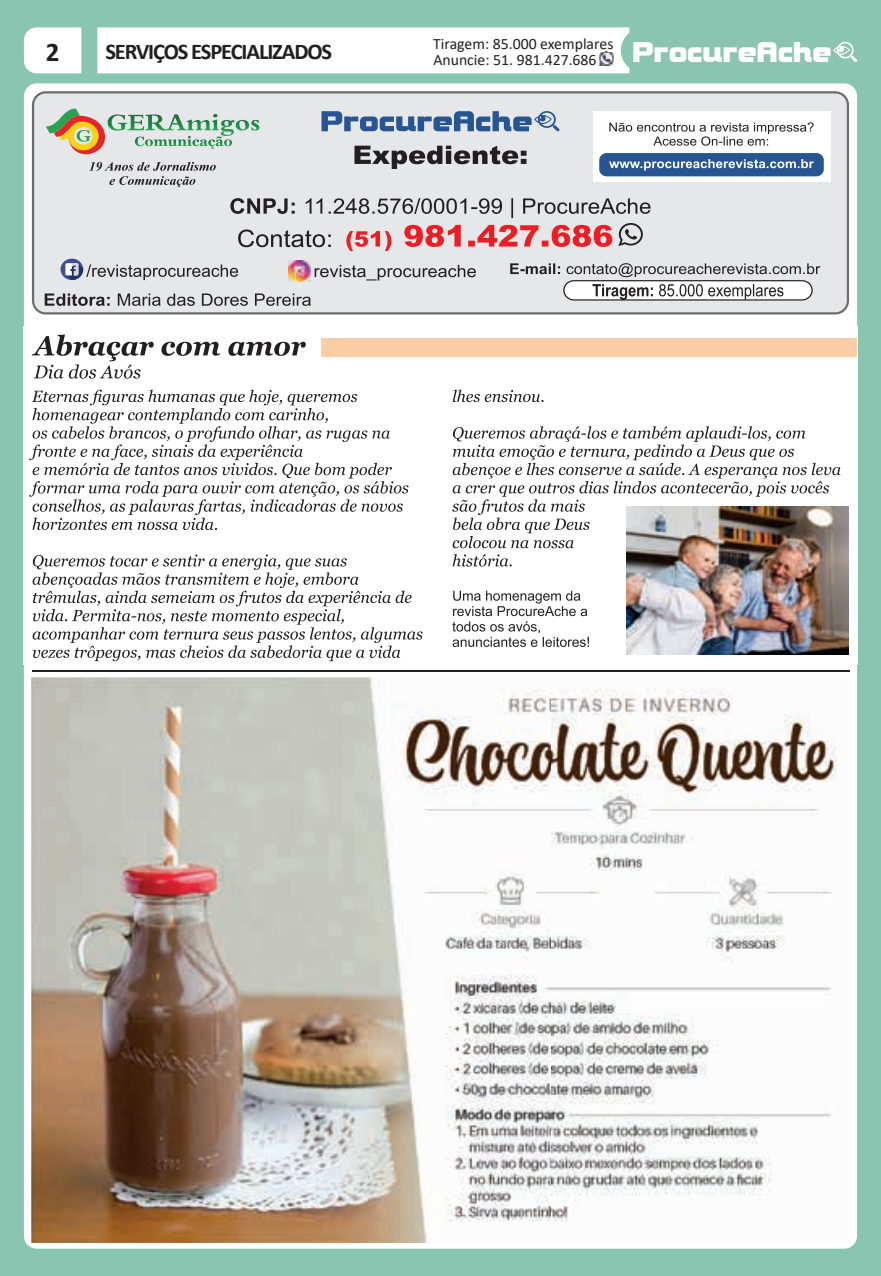
<style>
.page{position:relative;width:881px;height:1276px;background:#fff}
.page>*{position:absolute;margin:0;border:0;box-sizing:border-box;transform-origin:0 0}
.t1{font:700 30.38px "Bolster";color:#fff}
.t2{font:700 27px "Calibri";color:#231f20}
.t3{font:700 22.5px "Calibri";letter-spacing:-.05em;color:#231f20}
.t4{font:15.75px/15.8px "Calibri";color:#231f20}
</style>
<div class="page">
<div style="left:0;top:0;width:880px;height:1276px;background:#8ac5b2"></div>
<div style="left:24px;top:83px;width:832px;height:1165px;background:#fff;border-radius:13px"></div>
<div style="left:24px;top:27px;width:57px;height:46px;background:#fff"></div>
<svg style="left:833px;top:42px;width:23px;height:20px"></svg>
<div style="left:97px;top:27px;width:532px;height:46px;background:#fff"></div>
<svg style="left:32px;top:91px;width:816px;height:223px;fill:#e6e7e9"></svg>
<div style="left:23px;top:326px;width:833px;height:338px;background:#fff"></div>
<svg style="left:29px;top:390px;width:263px;height:271px"></svg>
<svg style="left:292px;top:394px;width:131px;height:267px"></svg>
<svg style="left:452px;top:390px;width:388px;height:257px"></svg>
<img style="left:626px;top:506px;width:222px;height:148px">
<svg style="left:32px;top:334px;width:273px;height:44px"></svg>
<div style="left:321px;top:338px;width:535px;height:19px;background:#fccea5"></div>
<img style="left:32px;top:678px;width:805px;height:564px">
<hr style="left:32px;top:670px;width:816px;height:1px;background:#231f20">
<p class="t4" style="left:433px;top:36px;width:182px">Tiragem: 85.000 exemplares<br>Anuncie: 51. 981.427.686</p>
<h2 class="t2" style="left:46px;top:33px;width:15px">2</h2>
<h3 class="t3" style="left:105px;top:36px;width:228px">SERVIÇOS ESPECIALIZADOS</h3>
<h1 class="t1" style="left:632px;top:32px;width:201px">ProcureAche</h1>
</div>
